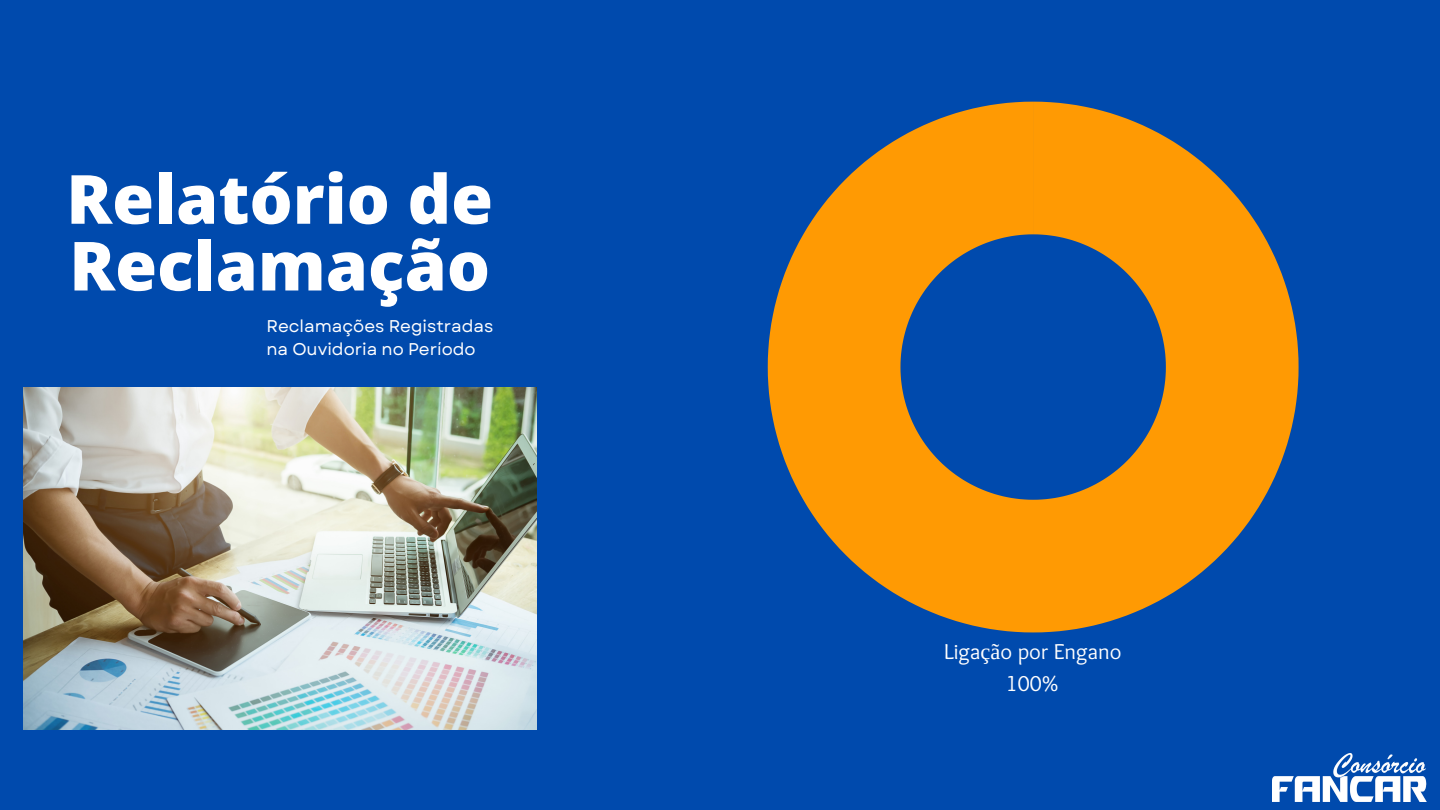
<style>
.page{position:relative;width:1440px;height:810px;background:#004aad}
.page>*{position:absolute;margin:0;border:0;box-sizing:border-box;transform-origin:0 0}
.t1{font:800 67.8px/66.8px "Open Sans";color:#fff}
.t2{font:22.4px/32.1px "Sukar";color:#fff;text-align:center}
.t3{font:17px/23.2px "Garet";color:#fff}
.s1{font-family:"Liberation Serif"}
</style>
<div class="page">
<svg style="left:768px;top:102px;width:531px;height:530px;fill:#ff9a03"></svg>
<img style="left:23px;top:387px;width:513px;height:342px">
<img style="left:1272px;top:754px;width:154px;height:48px">
<p class="t1" style="left:66px;top:164px;width:428px">Relatório de<br>Reclamação</p>
<p class="t3" style="left:266px;top:314px;width:228px">Reclamações Registradas na Ouvidoria no Período</p>
<h2 class="t2" style="left:944px;top:637px;width:179px">Liga<span class="s1">çã</span>o por Engano<br>100%</h2>
</div>
